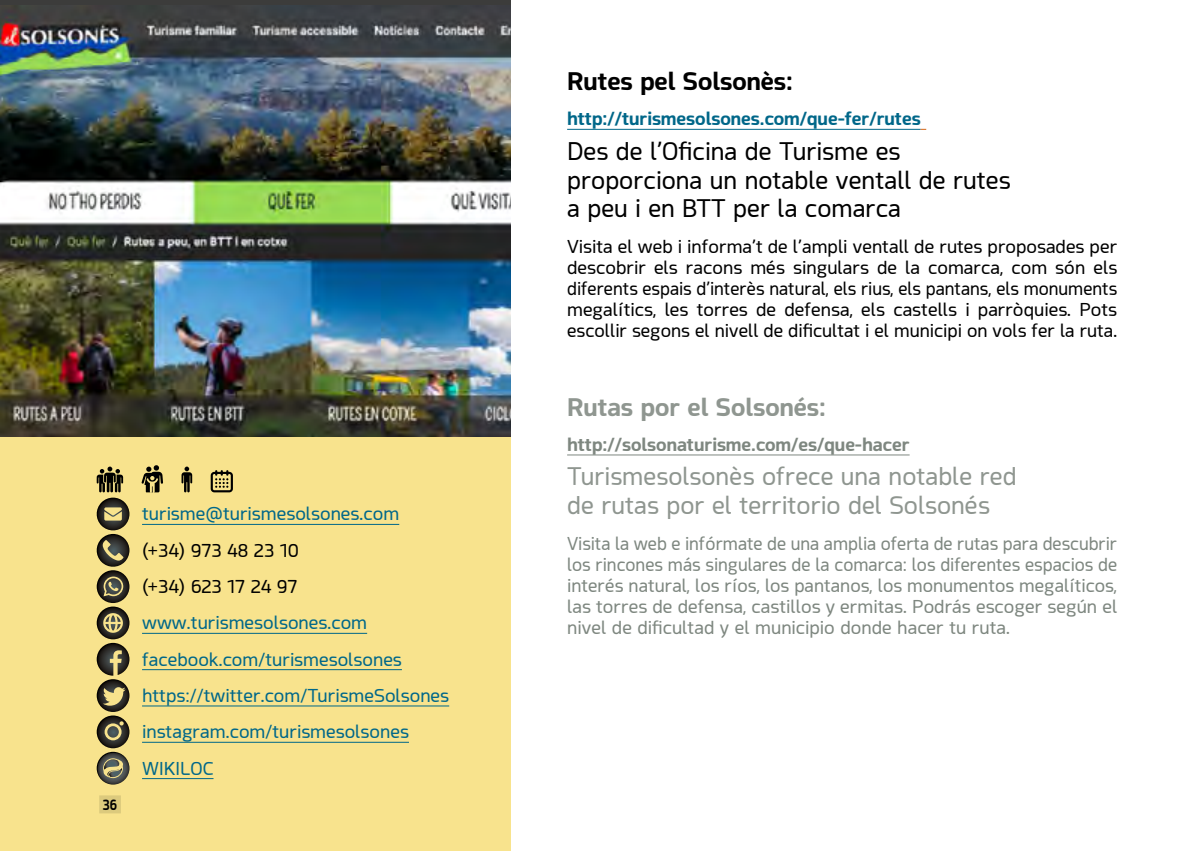
<style>
.page{position:relative;width:1191px;height:851px;background:#fff}
.page>*{position:absolute;margin:0;border:0;box-sizing:border-box;transform-origin:0 0}
.t1{font:24px/28.8px "Acephimere";color:#000}
.t2{font:24px/28.8px "Acephimere";color:#8f9690}
.t3{font:700 24px "Acephimere";color:#8f9690;scale:1.05 1}
.t4{font:700 24px "Acephimere";color:#000;scale:1.05 1}
.t5{font:17.6px/21.2px "Acephimere";color:#000;text-align:justify;scale:1.05 1}
.t6{font:17.6px/21.2px "Acephimere";color:#7e8780;text-align:justify}
.t7{font:17.6px/36.2px "Acephimere";color:#006789;scale:1.05 1}
.t8{font:700 17.6px "Acephimere";color:#006789;scale:1.05 1}
.t9{font:700 17.6px "Acephimere";color:#7e8780;scale:1.05 1}
.t10{font:700 14px "Acephimere";color:#000;scale:.89 1}
</style>
<div class="page">
<hr style="left:1190px;top:0;width:1px;height:850px;background:#eaad69">
<hr style="left:567px;top:129px;width:353px;height:1px;background:#006789">
<hr style="left:567px;top:454px;width:342px;height:1px;background:#7e8780">
<div style="left:0;top:0;width:510px;height:850px;background:#f8e38d"></div>
<hr style="left:142px;top:524px;width:257px;height:1px;background:#006789">
<hr style="left:142px;top:633px;width:225px;height:1px;background:#006789">
<hr style="left:142px;top:669px;width:260px;height:1px;background:#006789">
<hr style="left:142px;top:705px;width:307px;height:1px;background:#006789">
<hr style="left:142px;top:741px;width:267px;height:1px;background:#006789">
<hr style="left:142px;top:778px;width:71px;height:1px;background:#006789">
<svg style="left:142px;top:465px;width:21px;height:27px"></svg>
<svg style="left:181px;top:466px;width:11px;height:26px"></svg>
<svg style="left:211px;top:470px;width:22px;height:22px"></svg>
<svg style="left:96px;top:466px;width:33px;height:318px"></svg>
<div style="left:99px;top:795px;width:22px;height:18px;background:#dcca7d"></div>
<img style="left:0;top:6px;width:510px;height:431px">
<p class="t10" style="left:103px;top:795px;width:17px">36</p>
<p class="t7" style="left:142px;top:495px;width:246px">turisme@turismesolsones.com</p>
<p class="t5" style="left:142px;top:531px;width:151px;line-height:36.2px">(+34) 973 48 23 10 (+34) 623 17 24 97</p>
<p class="t7" style="left:142px;top:604px;width:294px">www.turismesolsones.com facebook.com/turismesolsones https://twitter.com/TurismeSolsones instagram.com/turismesolsones<br>WIKILOC</p>
<h1 class="t4" style="left:567px;top:65px;width:217px">Rutes pel Solsonès:</h1>
<p class="t8" style="left:567px;top:107px;width:338px">http://turismesolsones.com/que-fer/rutes</p>
<h1 class="t1" style="left:567px;top:136px;width:445px">Des de l’Oficina de Turisme es proporciona un notable ventall de rutes a peu i en BTT per la comarca</h1>
<p class="t5" style="left:567px;top:235px;width:525px">Visita el web i informa’t de l’ampli ventall de rutes proposades per descobrir els racons més singulars de la comarca, com són els diferents espais d’interès natural, els rius, els pantans, els monuments megalítics, les torres de defensa, els castells i parròquies. Pots escollir segons el nivell de dificultat i el municipi on vols fer la ruta.</p>
<h1 class="t3" style="left:567px;top:390px;width:248px">Rutas por el Solsonés:</h1>
<p class="t9" style="left:567px;top:432px;width:328px">http://solsonaturisme.com/es/que-hacer</p>
<h1 class="t2" style="left:567px;top:461px;width:451px">Turismesolsonès ofrece una notable red de rutas por el territorio del Solsonés</h1>
<p class="t6" style="left:567px;top:532px;width:551px">Visita la web e infórmate de una amplia oferta de rutas para descubrir los rincones más singulares de la comarca: los diferentes espacios de interés natural, los ríos, los pantanos, los monumentos megalíticos, las torres de defensa, castillos y ermitas. Podrás escoger según el nivel de dificultad y el municipio donde hacer tu ruta.</p>
</div>
